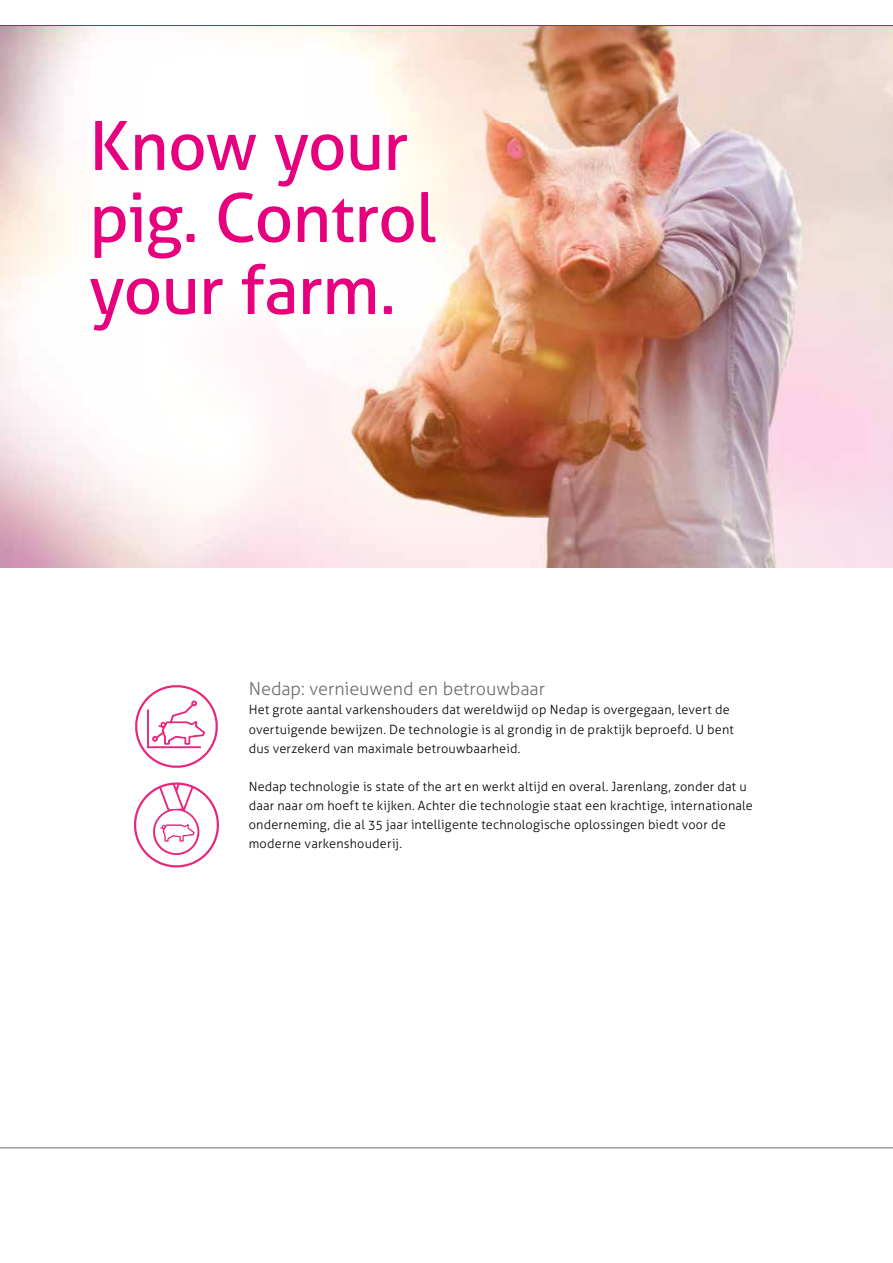
<style>
.page{position:relative;width:893px;height:1263px;background:#fff}
.page>*{position:absolute;margin:0;border:0;box-sizing:border-box;transform-origin:0 0}
.t1{font:67.5px/72px "Aller";letter-spacing:-.015em;color:#e6007d}
.t2{font:300 18px "Aller";letter-spacing:-.005em;color:#706f6f}
.t3{font:300 12.75px/19.2px "Aller";letter-spacing:.015em;color:#000}
</style>
<div class="page">
<img style="left:0;top:26px;width:893px;height:542px">
<svg style="left:0;top:1147px;width:893px;height:2px;background:#b7b6b6"></svg>
<svg style="left:134px;top:685px;width:85px;height:183px"></svg>
<hr style="left:0;top:25px;width:893px;height:1px;background:#e6007d">
<h1 class="t1" style="left:89px;top:110px;width:348px">Know your pig. Control your farm.</h1>
<h2 class="t2" style="left:249px;top:678px;width:298px">Nedap: vernieuwend en betrouwbaar</h2>
<p class="t3" style="left:249px;top:700px;width:487px">Het grote aantal varkenshouders dat wereldwijd op Nedap is overgegaan, levert de overtuigende bewijzen. De technologie is al grondig in de praktijk beproefd. U bent dus verzekerd van maximale betrouwbaarheid.</p>
<p class="t3" style="left:249px;top:777px;width:506px">Nedap technologie is state of the art en werkt altijd en overal. Jarenlang, zonder dat u daar naar om hoeft te kijken. Achter die technologie staat een krachtige, internationale onderneming, die al 35 jaar intelligente technologische oplossingen biedt voor de moderne varkenshouderij.</p>
</div>
